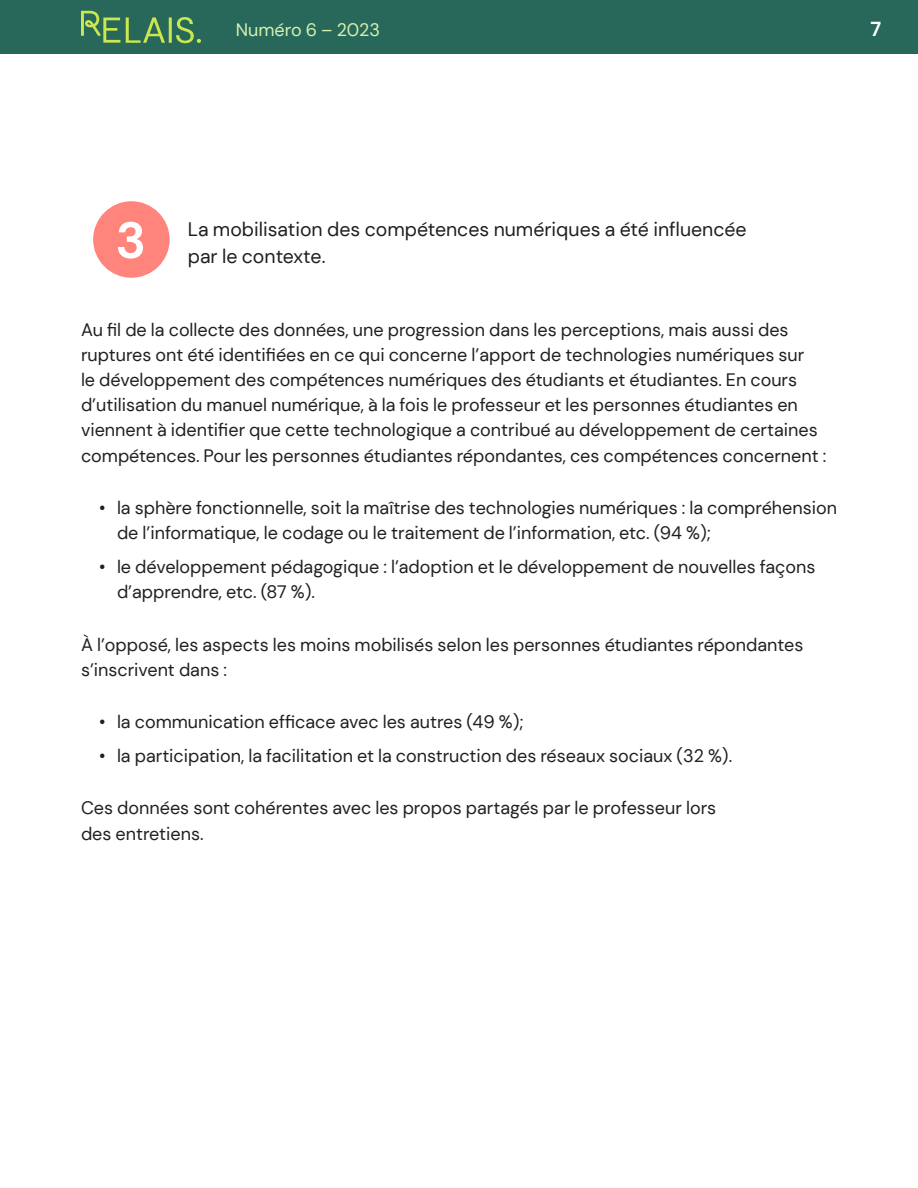
<style>
.page{position:relative;width:918px;height:1188px;background:#fff}
.page>*{position:absolute;margin:0;border:0;box-sizing:border-box;transform-origin:0 0}
.Pastilles_numeros_-_chiffre_blanc{font:700 51px "DM Sans";color:#fff}
.t1{font:700 20.25px "DM Sans";color:#fff}
.Resultats_-_texte_avec_pastille{font:19.5px/27.3px "DM Sans";color:#231f20}
.Default_-_Courant_12{font:18px/25.2px "DM Sans";color:#231f20}
.t2{font:18px "DM Sans";color:#d4f1b0}
</style>
<div class="page">
<div style="left:0;top:0;width:918px;height:54px;background:#27685b"></div>
<svg style="left:81px;top:11px;width:39px;height:32px"></svg>
<svg style="left:126px;top:17px;width:75px;height:26px"></svg>
<div style="left:93px;top:201px;width:77px;height:77px;background:#ff847b;border-radius:50%"></div>
<p class="t2" style="left:236px;top:19px;width:146px">Numéro 6 – 2023</p>
<p class="t1" style="left:871px;top:16px;width:12px">7</p>
<p class="Pastilles_numeros_-_chiffre_blanc" style="left:116px;top:208px;width:32px">3</p>
<p class="Resultats_-_texte_avec_pastille" style="left:188px;top:215px;width:560px">La mobilisation des compétences numériques a été influencée par le contexte.</p>
<p class="Default_-_Courant_12" style="left:81px;top:317px;width:747px">Au fil de la collecte des données, une progression dans les perceptions, mais aussi des ruptures ont été identifiées en ce qui concerne l’apport de technologies numériques sur<br>le développement des compétences numériques des étudiants et étudiantes. En cours d’utilisation du manuel numérique, à la fois le professeur et les personnes étudiantes en viennent à identifier que cette technologique a contribué au développement de certaines compétences. Pour les personnes étudiantes répondantes, ces compétences concernent :</p>
<p class="Default_-_Courant_12" style="left:117px;top:495px;width:722px;text-indent:-18px">• la sphère fonctionnelle, soit la maîtrise des technologies numériques : la compréhension de l’informatique, le codage ou le traitement de l’information, etc. (94 %);</p>
<p class="Default_-_Courant_12" style="left:117px;top:554px;width:700px;text-indent:-18px">• le développement pédagogique : l’adoption et le développement de nouvelles façons d’apprendre, etc. (87 %).</p>
<p class="Default_-_Courant_12" style="left:81px;top:632px;width:724px">À l’opposé, les aspects les moins mobilisés selon les personnes étudiantes répondantes s’inscrivent dans :</p>
<p class="Default_-_Courant_12" style="left:99px;top:709px;width:426px">• la communication efficace avec les autres (49 %);</p>
<p class="Default_-_Courant_12" style="left:99px;top:743px;width:635px">• la participation, la facilitation et la construction des réseaux sociaux (32 %).</p>
<p class="Default_-_Courant_12" style="left:81px;top:796px;width:637px">Ces données sont cohérentes avec les propos partagés par le professeur lors des entretiens.</p>
</div>
